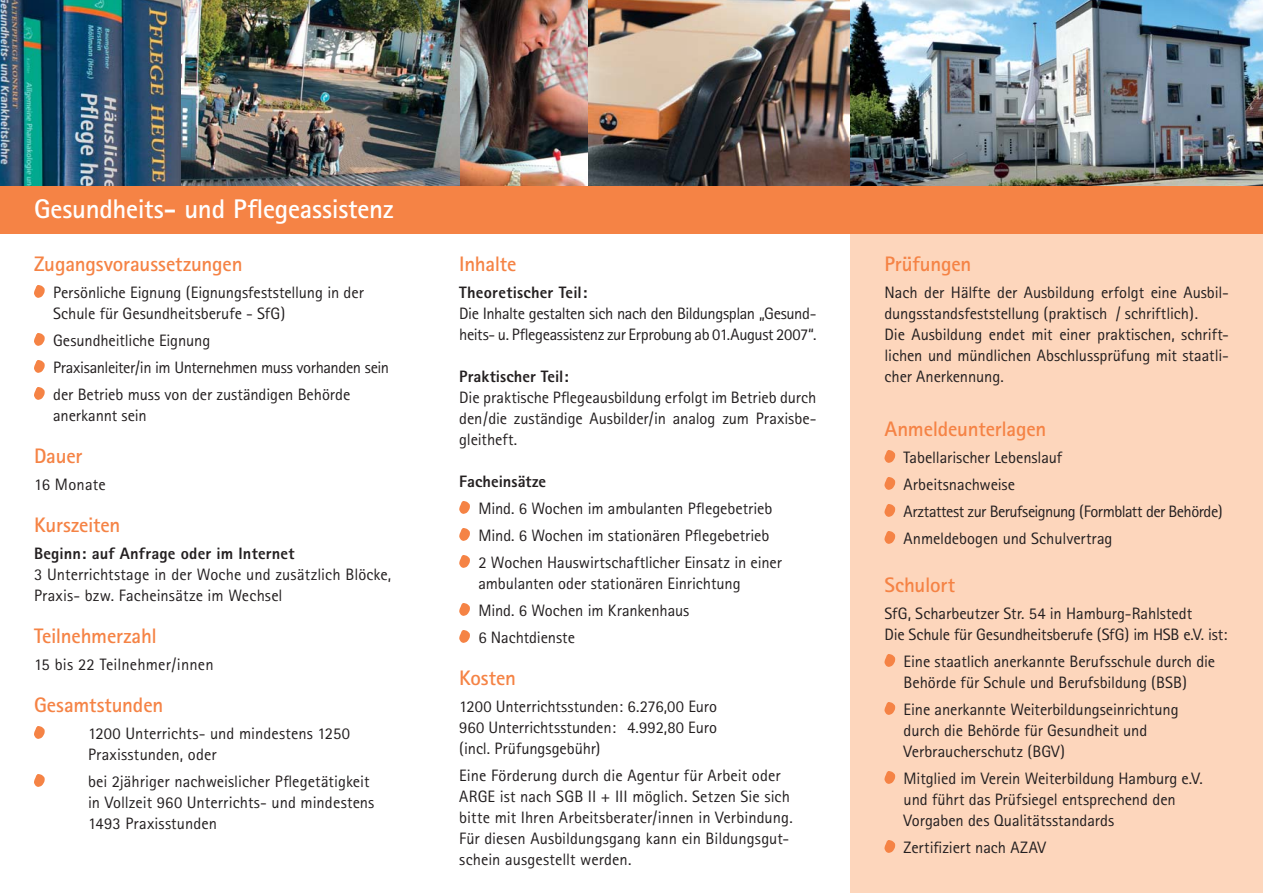
<style>
.page{position:relative;width:1263px;height:893px;background:#fff}
.page>*{position:absolute;margin:0;border:0;box-sizing:border-box;transform-origin:0 0}
.t1{font:700 27px "Rotis Sans Serif";letter-spacing:-.01em;color:#fff}
.t2{font:700 21px "Rotis Sans Serif";letter-spacing:-.01em;color:#f58345}
.t3{font:16.5px/21px "Rotis Sans Serif";letter-spacing:-.005em;color:#231f20}
.t4{font:16.5px/21px "Rotis Sans Serif";letter-spacing:-.025em;color:#231f20}
.t5{font:800 16.5px "Rotis Sans Serif";letter-spacing:.01em;color:#231f20}
.t6{font:16.5px "Rotis Sans Serif";letter-spacing:.015em;color:#231f20}
</style>
<div class="page">
<img style="left:0;top:0;width:459px;height:186px">
<img style="left:459px;top:0;width:130px;height:186px">
<img style="left:589px;top:0;width:674px;height:186px">
<div style="left:850px;top:219px;width:413px;height:674px;background:#fdd6bc"></div>
<div style="left:0;top:186px;width:1263px;height:48px;background:#f58345"></div>
<svg style="left:459px;top:501px;width:11px;height:13px"></svg>
<svg style="left:459px;top:528px;width:11px;height:13px"></svg>
<svg style="left:459px;top:555px;width:11px;height:13px"></svg>
<svg style="left:459px;top:603px;width:11px;height:13px"></svg>
<svg style="left:459px;top:630px;width:11px;height:13px"></svg>
<svg style="left:34px;top:285px;width:11px;height:13px"></svg>
<svg style="left:34px;top:333px;width:11px;height:13px"></svg>
<svg style="left:34px;top:360px;width:11px;height:13px"></svg>
<svg style="left:34px;top:387px;width:11px;height:13px"></svg>
<svg style="left:34px;top:726px;width:11px;height:13px"></svg>
<svg style="left:34px;top:774px;width:11px;height:13px"></svg>
<svg style="left:884px;top:450px;width:11px;height:13px"></svg>
<svg style="left:884px;top:477px;width:11px;height:13px"></svg>
<svg style="left:884px;top:504px;width:11px;height:13px"></svg>
<svg style="left:884px;top:531px;width:11px;height:13px"></svg>
<svg style="left:884px;top:654px;width:11px;height:13px"></svg>
<svg style="left:884px;top:702px;width:11px;height:13px"></svg>
<svg style="left:884px;top:771px;width:11px;height:13px"></svg>
<svg style="left:884px;top:840px;width:11px;height:13px"></svg>
<h1 class="t1" style="left:34px;top:200px;width:361px">Gesundheits- und Pflegeassistenz</h1>
<p class="t2" style="left:34px;top:256px;width:210px">Zugangsvoraussetzungen</p>
<p class="t3" style="left:53px;top:283px;width:312px">Persönliche Eignung (Eignungsfeststellung in der<br>Schule für Gesundheitsberufe - SfG)</p>
<p class="t3" style="left:53px;top:328px;width:337px;line-height:27px">Gesundheitliche Eignung<br>Praxisanleiter/in im Unternehmen muss vorhanden sein der Betrieb muss von der zuständigen Behörde</p>
<p class="t3" style="left:53px;top:406px;width:95px">anerkannt sein</p>
<p class="t2" style="left:34px;top:448px;width:50px">Dauer</p>
<p class="t6" style="left:34px;top:478px;width:73px">16 Monate</p>
<p class="t2" style="left:34px;top:517px;width:88px">Kurszeiten</p>
<p class="t5" style="left:34px;top:547px;width:262px">Beginn: auf Anfrage oder im Internet</p>
<p class="t3" style="left:34px;top:565px;width:359px">3 Unterrichtstage in der Woche und zusätzlich Blöcke,<br>Praxis- bzw. Facheinsätze im Wechsel</p>
<p class="t2" style="left:34px;top:628px;width:124px">Teilnehmerzahl</p>
<p class="t3" style="left:34px;top:655px;width:181px">15 bis 22 Teilnehmer/innen</p>
<p class="t2" style="left:34px;top:697px;width:131px">Gesamtstunden</p>
<p class="t3" style="left:88px;top:724px;width:263px">1200 Unterrichts- und mindestens 1250<br>Praxisstunden, oder</p>
<p class="t3" style="left:88px;top:772px;width:288px">bei 2jähriger nachweislicher Pflegetätigkeit in Vollzeit 960 Unterrichts- und mindestens<br>1493 Praxisstunden</p>
<p class="t2" style="left:459px;top:256px;width:59px">Inhalte</p>
<p class="t5" style="left:459px;top:286px;width:129px">Theoretischer Teil:</p>
<p class="t4" style="left:459px;top:304px;width:359px">Die Inhalte gestalten sich nach den Bildungsplan „Gesund&shy;heits- u. Pflegeassistenz zur Erprobung ab 01.August 2007“.</p>
<p class="t5" style="left:459px;top:370px;width:111px">Praktischer Teil:</p>
<p class="t3" style="left:459px;top:388px;width:359px;text-align:justify">Die praktische Pflegeausbildung erfolgt im Betrieb durch den/die zuständige Ausbilder/in analog zum Praxisbe&shy;gleitheft.</p>
<p class="t5" style="left:459px;top:475px;width:88px">Facheinsätze</p>
<p class="t3" style="left:478px;top:496px;width:305px;line-height:27px">Mind. 6 Wochen im ambulanten Pflegebetrieb<br>Mind. 6 Wochen im stationären Pflegebetrieb<br>2 Wochen Hauswirtschaftlicher Einsatz in einer</p>
<p class="t3" style="left:478px;top:571px;width:264px;line-height:27px">ambulanten oder stationären Einrichtung<br>Mind. 6 Wochen im Krankenhaus<br>6 Nachtdienste</p>
<p class="t2" style="left:459px;top:670px;width:58px">Kosten</p>
<p class="t3" style="left:459px;top:697px;width:259px;text-align:justify">1200 Unterrichtsstunden: 6.276,00 Euro 960 Unterrichtsstunden: 4.992,80 Euro (incl. Prüfungsgebühr)</p>
<p class="t3" style="left:459px;top:766px;width:335px">Eine Förderung durch die Agentur für Arbeit oder ARGE ist nach SGB II + III möglich. Setzen Sie sich bitte mit Ihren Arbeitsberater/innen in Verbindung.<br>Für diesen Ausbildungsgang kann ein Bildungsgut&shy;schein ausgestellt werden.</p>
<p class="t2" style="left:884px;top:256px;width:88px">Prüfungen</p>
<p class="t3" style="left:884px;top:283px;width:346px">Nach der Hälfte der Ausbildung erfolgt eine Ausbil&shy;dungsstandsfeststellung (praktisch / schriftlich).<br>Die Ausbildung endet mit einer praktischen, schrift&shy;lichen und mündlichen Abschlussprüfung mit staatli&shy;cher Anerkennung.</p>
<p class="t2" style="left:884px;top:421px;width:164px">Anmeldeunterlagen</p>
<p class="t3" style="left:904px;top:445px;width:321px;line-height:27px">Tabellarischer Lebenslauf<br>Arbeitsnachweise<br>Arztattest zur Berufseignung (Formblatt der Behörde)<br>Anmeldebogen und Schulvertrag</p>
<p class="t2" style="left:884px;top:577px;width:72px">Schulort</p>
<p class="t3" style="left:884px;top:604px;width:344px">SfG, Scharbeutzer Str. 54 in Hamburg-Rahlstedt<br>Die Schule für Gesundheitsberufe (SfG) im HSB e.V. ist:</p>
<p class="t3" style="left:904px;top:652px;width:313px">Eine staatlich anerkannte Berufsschule durch die<br>Behörde für Schule und Berufsbildung (BSB)</p>
<p class="t3" style="left:904px;top:700px;width:276px">Eine anerkannte Weiterbildungseinrichtung durch die Behörde für Gesundheit und<br>Verbraucherschutz (BGV)</p>
<p class="t3" style="left:904px;top:769px;width:301px">Mitglied im Verein Weiterbildung Hamburg e.V. und führt das Prüfsiegel entsprechend den<br>Vorgaben des Qualitätsstandards</p>
<p class="t3" style="left:904px;top:838px;width:144px">Zertifiziert nach AZAV</p>
</div>
